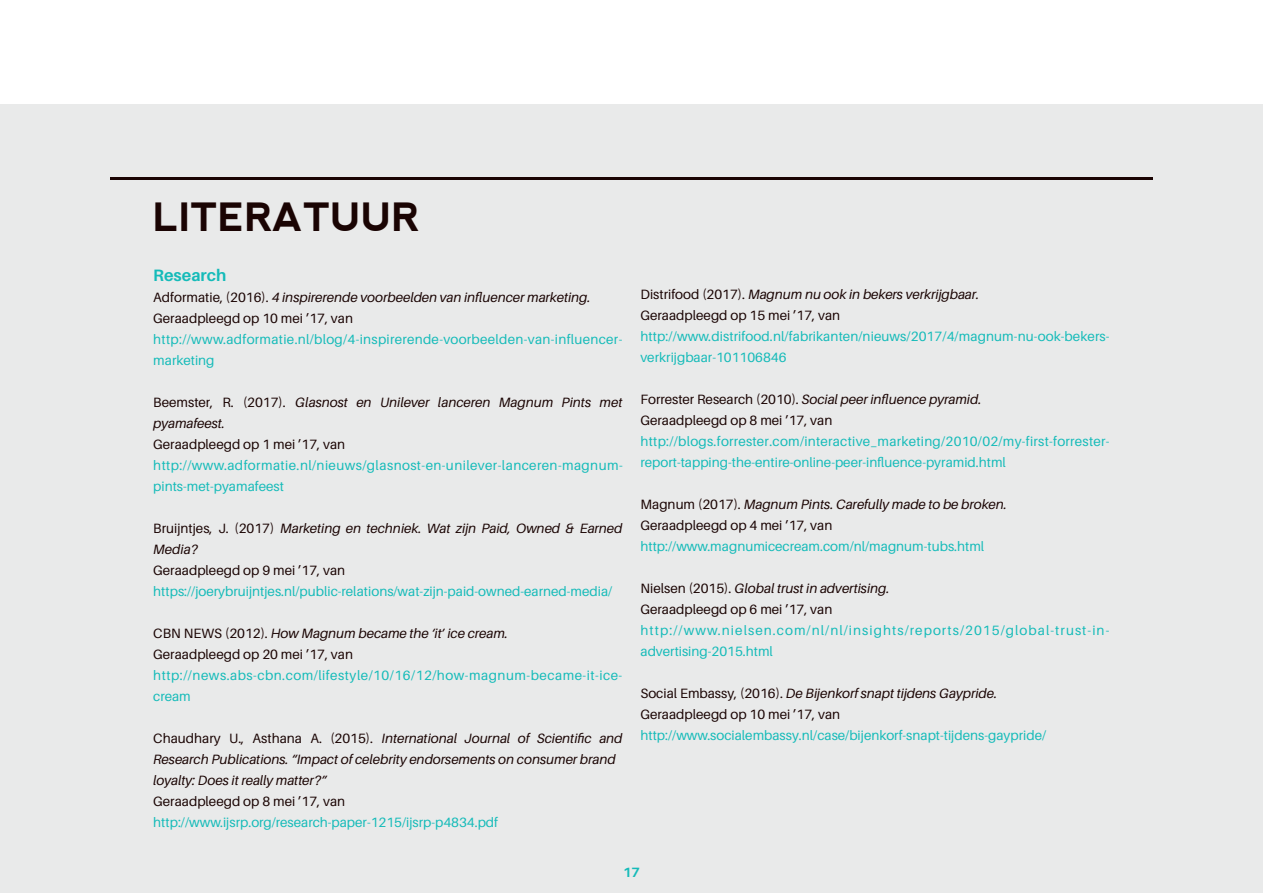
<style>
.page{position:relative;width:1263px;height:893px;background:#fff}
.page>*{position:absolute;margin:0;border:0;box-sizing:border-box;transform-origin:0 0}
.t1{font:700 39px "nevis";color:#1a0403}
.kopjes{font:700 16.5px "Aileron";color:#15bbb9}
.BROODTEKST{font:italic 13.5px/21px "Aileron";color:#1a0403}
.BROODTEKST-2{font:13.5px/21px "Aileron";letter-spacing:.005em;color:#15bbb9}
.BROODTEKST-3{font:13.5px "Aileron";color:#1a0403}
.BROODTEKST-4{font:13.5px/21px "Aileron";letter-spacing:.03em;color:#15bbb9}
.BROODTEKST-5{font:13.5px/21px "Aileron";letter-spacing:.08em;color:#15bbb9}
.BROODTEKST-6{font:13.5px/21px "Aileron";letter-spacing:.035em;color:#15bbb9}
.t2{font:700 13.5px "Aileron";color:#15bbb9}
.s1{font-style:normal}
</style>
<div class="page">
<div style="left:0;top:104px;width:1263px;height:789px;background:#e9eaea"></div>
<hr style="left:110px;top:178px;width:1042px;height:2px;background:#1a0403">
<p class="t1" style="left:153px;top:195px;width:267px">LITERATUUR</p>
<p class="kopjes" style="left:153px;top:266px;width:75px">Research</p>
<p class="BROODTEKST" style="left:153px;top:287px;width:439px"><span class="s1">Adformatie, (2016).</span> 4 inspirerende voorbeelden van influencer marketing.</p>
<p class="BROODTEKST-3" style="left:153px;top:310px;width:201px">Geraadpleegd op 10 mei ’17, van</p>
<p class="BROODTEKST-2" style="left:153px;top:329px;width:471px">http://www.adformatie.nl/blog/4-inspirerende-voorbeelden-van-influencer&shy;marketing</p>
<p class="BROODTEKST" style="left:153px;top:392px;width:471px"><span class="s1">Beemster, R. (2017).</span> Glasnost en Unilever lanceren Magnum Pints met pyamafeest.</p>
<p class="BROODTEKST-3" style="left:153px;top:436px;width:193px">Geraadpleegd op 1 mei ’17, van</p>
<p class="BROODTEKST-4" style="left:153px;top:455px;width:471px">http://www.adformatie.nl/nieuws/glasnost-en-unilever-lanceren-magnum&shy;pints-met-pyamafeest</p>
<p class="BROODTEKST" style="left:153px;top:518px;width:471px"><span class="s1">Bruijntjes, J. (2017)</span> Marketing en techniek. Wat zijn Paid, Owned &amp; Earned<br>Media?</p>
<p class="BROODTEKST-3" style="left:153px;top:562px;width:193px">Geraadpleegd op 9 mei ’17, van</p>
<p class="BROODTEKST-2" style="left:153px;top:581px;width:461px">https://joerybruijntjes.nl/public-relations/wat-zijn-paid-owned-earned-media/</p>
<p class="BROODTEKST" style="left:153px;top:623px;width:356px"><span class="s1">CBN NEWS (2012).</span> How Magnum became the ‘it’ ice cream.</p>
<p class="BROODTEKST-3" style="left:153px;top:646px;width:201px">Geraadpleegd op 20 mei ’17, van</p>
<p class="BROODTEKST-6" style="left:153px;top:665px;width:470px">http://news.abs-cbn.com/lifestyle/10/16/12/how-magnum-became-it-ice&shy;cream</p>
<p class="BROODTEKST" style="left:153px;top:728px;width:471px"><span class="s1">Chaudhary U., Asthana A. (2015).</span> International Journal of Scientific and<br>Research Publications. “Impact of celebrity endorsements on consumer brand</p>
<p class="BROODTEKST" style="left:153px;top:770px;width:175px">loyalty: Does it really matter?”</p>
<p class="BROODTEKST-3" style="left:153px;top:793px;width:193px">Geraadpleegd op 8 mei ’17, van</p>
<p class="BROODTEKST-2" style="left:153px;top:812px;width:346px">http://www.ijsrp.org/research-paper-1215/ijsrp-p4834.pdf</p>
<p class="BROODTEKST" style="left:640px;top:284px;width:340px"><span class="s1">Distrifood (2017).</span> Magnum nu ook in bekers verkrijgbaar.</p>
<p class="BROODTEKST-3" style="left:640px;top:308px;width:201px">Geraadpleegd op 15 mei ’17, van</p>
<p class="BROODTEKST-2" style="left:640px;top:326px;width:471px">http://www.distrifood.nl/fabrikanten/nieuws/2017/4/magnum-nu-ook-bekers&shy;verkrijgbaar-101106846</p>
<p class="BROODTEKST" style="left:640px;top:389px;width:342px"><span class="s1">Forrester Research (2010).</span> Social peer influence pyramid.</p>
<p class="BROODTEKST-3" style="left:640px;top:413px;width:193px">Geraadpleegd op 8 mei ’17, van</p>
<p class="BROODTEKST-2" style="left:640px;top:431px;width:470px">http://blogs.forrester.com/interactive_marketing/2010/02/my-first-forrester&shy;report-tapping-the-entire-online-peer-influence-pyramid.html</p>
<p class="BROODTEKST" style="left:640px;top:494px;width:368px"><span class="s1">Magnum (2017).</span> Magnum Pints. Carefully made to be broken.</p>
<p class="BROODTEKST-3" style="left:640px;top:518px;width:193px">Geraadpleegd op 4 mei ’17, van</p>
<p class="BROODTEKST-2" style="left:640px;top:536px;width:345px">http://www.magnumicecream.com/nl/magnum-tubs.html</p>
<p class="BROODTEKST" style="left:640px;top:578px;width:251px"><span class="s1">Nielsen (2015).</span> Global trust in advertising.</p>
<p class="BROODTEKST-3" style="left:640px;top:602px;width:193px">Geraadpleegd op 6 mei ’17, van</p>
<p class="BROODTEKST-5" style="left:640px;top:620px;width:470px">http://www.nielsen.com/nl/nl/insights/reports/2015/global-trust-in&shy;advertising-2015.html</p>
<p class="BROODTEKST" style="left:640px;top:683px;width:358px"><span class="s1">Social Embassy, (2016).</span> De Bijenkorf snapt tijdens Gaypride.</p>
<p class="BROODTEKST-3" style="left:640px;top:707px;width:201px">Geraadpleegd op 10 mei ’17, van</p>
<p class="BROODTEKST-2" style="left:640px;top:725px;width:407px">http://www.socialembassy.nl/case/bijenkorf-snapt-tijdens-gaypride/</p>
<p class="t2" style="left:623px;top:865px;width:18px">17</p>
</div>
